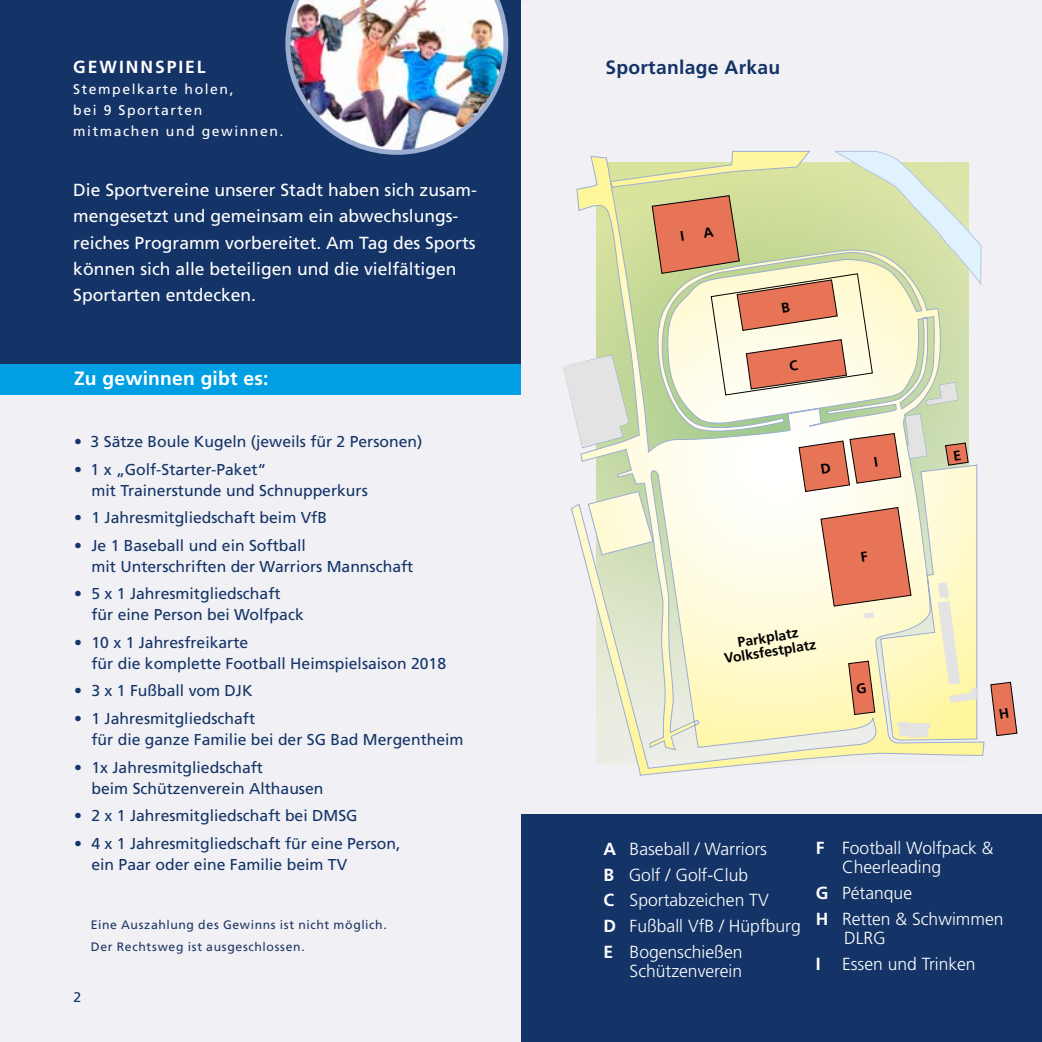
<style>
.page{position:relative;width:1042px;height:1042px;background:#f0f0f5}
.page>*{position:absolute;margin:0;border:0;box-sizing:border-box;transform-origin:0 0}
.t1{font:700 19.25px "Frutiger LT Std";letter-spacing:.01em;color:#fff}
.t2{font:700 19.25px "Frutiger LT Std";letter-spacing:.015em;color:#143467}
.t3{font:17.5px/26.2px "Frutiger LT Std";color:#fff}
.t4{font:300 17.5px/25.7px "Frutiger LT Std";color:#fff}
.t5{font:700 17.5px "Frutiger LT Std";letter-spacing:.11em;color:#fff}
.t6{font:15.75px/21px "Frutiger LT Std";color:#143467}
.t7{font:14px/21px "Frutiger LT Std";letter-spacing:.11em;color:#fff}
.t8{font:700 14px/14px "Frutiger LT Std";color:#000;text-align:center}
.t9{font:14px "Frutiger LT Std";color:#143467}
.t10{font:12.25px/21.2px "Frutiger LT Std";letter-spacing:.05em;color:#1e3662}
.s1{font-weight:700}
</style>
<div class="page">
<div style="left:0;top:0;width:521px;height:366px;background:#143467"></div>
<div style="left:521px;top:815px;width:521px;height:227px;background:#143467"></div>
<svg style="left:571px;top:156px;width:413px;height:620px"></svg>
<svg style="left:897px;top:722px;width:33px;height:16px"></svg>
<svg style="left:938px;top:582px;width:39px;height:120px;background:#f5f0c3"></svg>
<svg style="left:887px;top:691px;width:4px;height:10px"></svg>
<svg style="left:864px;top:612px;width:10px;height:6px"></svg>
<svg style="left:562px;top:355px;width:66px;height:92px"></svg>
<div style="left:0;top:365px;width:521px;height:30px;background:#009fe3"></div>
<img style="left:285px;top:0;width:223px;height:155px">
<svg style="left:821px;top:507px;width:90px;height:99px;background:#e38c70"></svg>
<svg style="left:799px;top:414px;width:128px;height:78px"></svg>
<svg style="left:945px;top:443px;width:23px;height:22px"></svg>
<svg style="left:848px;top:661px;width:27px;height:54px"></svg>
<svg style="left:652px;top:151px;width:329px;height:254px"></svg>
<svg style="left:990px;top:682px;width:27px;height:54px"></svg>
<p class="t5" style="left:73px;top:56px;width:134px">GEWINNSPIEL</p>
<p class="t7" style="left:73px;top:78px;width:211px">Stempelkarte holen,<br>bei 9 Sportarten mitmachen und gewinnen.</p>
<p class="t3" style="left:73px;top:177px;width:405px">Die Sportvereine unserer Stadt haben sich zusam&shy;mengesetzt und gemeinsam ein abwechslungs&shy;reiches Programm vorbereitet. Am Tag des Sports können sich alle beteiligen und die vielfältigen Sportarten entdecken.</p>
<p class="t1" style="left:74px;top:367px;width:196px">Zu gewinnen gibt es:</p>
<p class="t6" style="left:74px;top:431px;width:350px">• 3 Sätze Boule Kugeln (jeweils für 2 Personen)</p>
<p class="t6" style="left:92px;top:459px;width:278px;text-indent:-18px">• 1 x „Golf-Starter-Paket“<br>mit Trainerstunde und Schnupperkurs</p>
<p class="t6" style="left:74px;top:507px;width:254px">• 1 Jahresmitgliedschaft beim VfB</p>
<p class="t6" style="left:91px;top:535px;width:323px;text-indent:-17px">• Je 1 Baseball und ein Softball<br>mit Unterschriften der Warriors Mannschaft</p>
<p class="t6" style="left:91px;top:583px;width:214px;text-indent:-17px">• 5 x 1 Jahresmitgliedschaft für eine Person bei Wolfpack</p>
<p class="t6" style="left:91px;top:632px;width:356px;text-indent:-17px">• 10 x 1 Jahresfreikarte<br>für die komplette Football Heimspielsaison 2018</p>
<p class="t6" style="left:74px;top:680px;width:180px">• 3 x 1 Fußball vom DJK</p>
<p class="t6" style="left:91px;top:708px;width:373px;text-indent:-17px">• 1 Jahresmitgliedschaft<br>für die ganze Familie bei der SG Bad Mergentheim</p>
<p class="t6" style="left:91px;top:756px;width:233px;text-indent:-17px">• 1x Jahresmitgliedschaft<br>beim Schützenverein Althausen</p>
<p class="t6" style="left:74px;top:805px;width:285px">• 2 x 1 Jahresmitgliedschaft bei DMSG</p>
<p class="t6" style="left:91px;top:832px;width:310px;text-indent:-17px">• 4 x 1 Jahresmitgliedschaft für eine Person, ein Paar oder eine Familie beim TV</p>
<p class="t10" style="left:91px;top:914px;width:297px">Eine Auszahlung des Gewinns ist nicht möglich.<br>Der Rechtsweg ist ausgeschlossen.</p>
<p class="t9" style="left:73px;top:989px;width:9px">2</p>
<p class="t2" style="left:605px;top:56px;width:177px">Sportanlage Arkau</p>
<p class="t8" style="left:721px;top:638px;width:94px;rotate:-9deg">Parkplatz<br>Volksfestplatz</p>
<p class="t4" style="left:603px;top:836px;width:199px"><span class="s1">A</span> Baseball / Warriors<br><span class="s1">B</span> Golf / Golf-Club<br><span class="s1">C</span> Sportabzeichen TV<br><span class="s1">D</span> Fußball VfB / Hüpfburg<br><span class="s1">E</span> Bogenschießen</p>
<p class="t4" style="left:629px;top:958px;width:114px">Schützenverein</p>
<p class="t4" style="left:842px;top:838px;width:153px;line-height:19.2px;text-indent:-26px"><span class="s1">F</span> Football Wolfpack &amp;<br>Cheerleading</p>
<p class="t4" style="left:816px;top:880px;width:189px"><span class="s1">G</span> Pétanque<br><span class="s1">H</span> Retten &amp; Schwimmen</p>
<p class="t4" style="left:816px;top:925px;width:161px;text-indent:28px">DLRG<br><span class="s1">I</span> Essen und Trinken</p>
</div>
